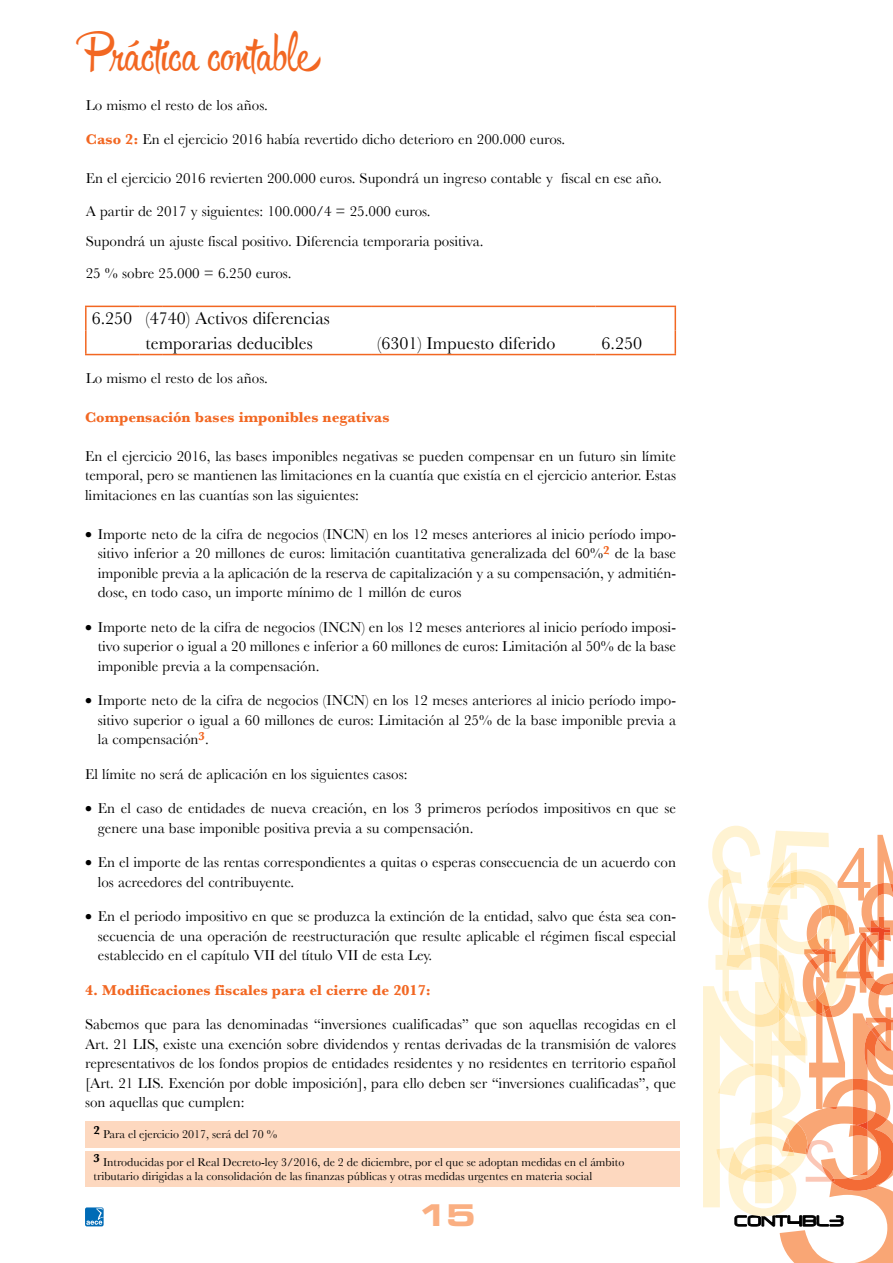
<style>
.page{position:relative;width:893px;height:1263px;background:#fff}
.page>*{position:absolute;margin:0;border:0;box-sizing:border-box;transform-origin:0 0}
.t1{font:45px "Hipster Script Pro";color:#f26722}
.t2{font:30px "Eurostile LT Std Bold Ex 2";color:#faaf82}
.t3{font:18px/24.2px "Baskerville";color:#000}
.t4{font:15px/19.5px "Baskerville";color:#000;text-align:justify}
.t5{font:700 15px "Baskerville";color:#f26722}
.t6{font:12px/14.4px "Baskerville";color:#000}
.s1{font-weight:700;color:#f26722}
</style>
<div class="page">
<svg style="left:85px;top:1207px;width:19px;height:19px"></svg>
<svg style="left:86px;top:1208px;width:18px;height:17px"></svg>
<hr style="left:85px;top:306px;width:55px;height:1px;background:#f26722">
<hr style="left:85px;top:307px;width:2px;height:23px;background:#f26722">
<svg style="left:140px;top:306px;width:22px;height:1px"></svg>
<hr style="left:162px;top:306px;width:209px;height:1px;background:#f26722">
<hr style="left:371px;top:306px;width:220px;height:1px;background:#f26722">
<hr style="left:595px;top:306px;width:81px;height:1px;background:#f26722">
<hr style="left:85px;top:330px;width:2px;height:24px;background:#f26722">
<svg style="left:675px;top:307px;width:1px;height:47px"></svg>
<hr style="left:85px;top:354px;width:55px;height:1px;background:#f26722">
<svg style="left:140px;top:354px;width:22px;height:1px"></svg>
<hr style="left:162px;top:354px;width:209px;height:1px;background:#f26722">
<hr style="left:371px;top:354px;width:220px;height:1px;background:#f26722">
<hr style="left:595px;top:354px;width:81px;height:1px;background:#f26722">
<div style="left:85px;top:1120px;width:594px;height:27px;background:#fdd8bf"></div>
<div style="left:85px;top:1151px;width:594px;height:36px;background:#fdd8bf"></div>
<svg style="left:703px;top:826px;width:190px;height:437px"></svg>
<h1 class="t1" style="left:85px;top:28px;width:238px">Práctica contable</h1>
<p class="t4" style="left:86px;top:96px;width:183px">Lo mismo el resto de los años.</p>
<p class="t4" style="left:86px;top:129px;width:481px"><span class="s1">Caso 2:</span> En el ejercicio 2016 había revertido dicho deterioro en 200.000 euros.</p>
<p class="t4" style="left:86px;top:162px;width:578px;line-height:32.5px">En el ejercicio 2016 revierten 200.000 euros. Supondrá un ingreso contable y fiscal en ese año.<br>A partir de 2017 y siguientes: 100.000/4 = 25.000 euros.</p>
<p class="t4" style="left:86px;top:224px;width:399px;line-height:32.7px">Supondrá un ajuste fiscal positivo. Diferencia temporaria positiva.<br>25 % sobre 25.000 = 6.250 euros.</p>
<p class="t3" style="left:146px;top:306px;width:186px;text-indent:-54px">6.250 (4740) Activos diferencias temporarias deducibles</p>
<p class="t3" style="left:377px;top:330px;width:180px">(6301) Impuesto diferido</p>
<p class="t3" style="left:601px;top:330px;width:42px">6.250</p>
<p class="t4" style="left:86px;top:368px;width:183px">Lo mismo el resto de los años.</p>
<p class="t5" style="left:85px;top:408px;width:306px">Compensación bases imponibles negativas</p>
<p class="t4" style="left:85px;top:446px;width:593px">En el ejercicio 2016, las bases imponibles negativas se pueden compensar en un futuro sin límite temporal, pero se mantienen las limitaciones en la cuantía que existía en el ejercicio anterior. Estas limitaciones en las cuantías son las siguientes:</p>
<p class="t4" style="left:98px;top:524px;width:580px;text-indent:-13px">• Importe neto de la cifra de negocios (INCN) en los 12 meses anteriores al inicio período impo&shy;sitivo inferior a 20 millones de euros: limitación cuantitativa generalizada del 60%<sup>2</sup> de la base imponible previa a la aplicación de la reserva de capitalización y a su compensación, y admitién&shy;dose, en todo caso, un importe mínimo de 1 millón de euros</p>
<p class="t4" style="left:98px;top:617px;width:580px;text-indent:-13px">• Importe neto de la cifra de negocios (INCN) en los 12 meses anteriores al inicio período imposi&shy;tivo superior o igual a 20 millones e inferior a 60 millones de euros: Limitación al 50% de la base imponible previa a la compensación.</p>
<p class="t4" style="left:98px;top:690px;width:580px;text-indent:-13px">• Importe neto de la cifra de negocios (INCN) en los 12 meses anteriores al inicio período impo&shy;sitivo superior o igual a 60 millones de euros: Limitación al 25% de la base imponible previa a la compensación<sup>3</sup>.</p>
<p class="t4" style="left:85px;top:764px;width:324px">El límite no será de aplicación en los siguientes casos:</p>
<p class="t4" style="left:98px;top:798px;width:580px;text-indent:-13px">• En el caso de entidades de nueva creación, en los 3 primeros períodos impositivos en que se genere una base imponible positiva previa a su compensación.</p>
<p class="t4" style="left:98px;top:852px;width:580px;text-indent:-13px">• En el importe de las rentas correspondientes a quitas o esperas consecuencia de un acuerdo con los acreedores del contribuyente.</p>
<p class="t4" style="left:98px;top:906px;width:580px;text-indent:-13px">• En el periodo impositivo en que se produzca la extinción de la entidad, salvo que ésta sea con&shy;secuencia de una operación de reestructuración que resulte aplicable el régimen fiscal especial establecido en el capítulo VII del título VII de esta Ley.</p>
<p class="t5" style="left:85px;top:981px;width:347px">4. Modificaciones fiscales para el cierre de 2017:</p>
<p class="t4" style="left:85px;top:1014px;width:592px">Sabemos que para las denominadas “inversiones cualificadas” que son aquellas recogidas en el Art. 21 LIS, existe una exención sobre dividendos y rentas derivadas de la transmisión de valores representativos de los fondos propios de entidades residentes y no residentes en territorio español [Art. 21 LIS. Exención por doble imposición], para ello deben ser “inversiones cualificadas”, que son aquellas que cumplen:</p>
<p class="t6" style="left:94px;top:1127px;width:185px"><sup>2</sup> Para el ejercicio 2017, será del 70 %</p>
<p class="t6" style="left:94px;top:1155px;width:532px"><sup>3</sup> Introducidas por el Real Decreto-ley 3/2016, de 2 de diciembre, por el que se adoptan medidas en el ámbito tributario dirigidas a la consolidación de las finanzas públicas y otras medidas urgentes en materia social</p>
<h2 class="t2" style="left:417px;top:1194px;width:60px">15</h2>
</div>
